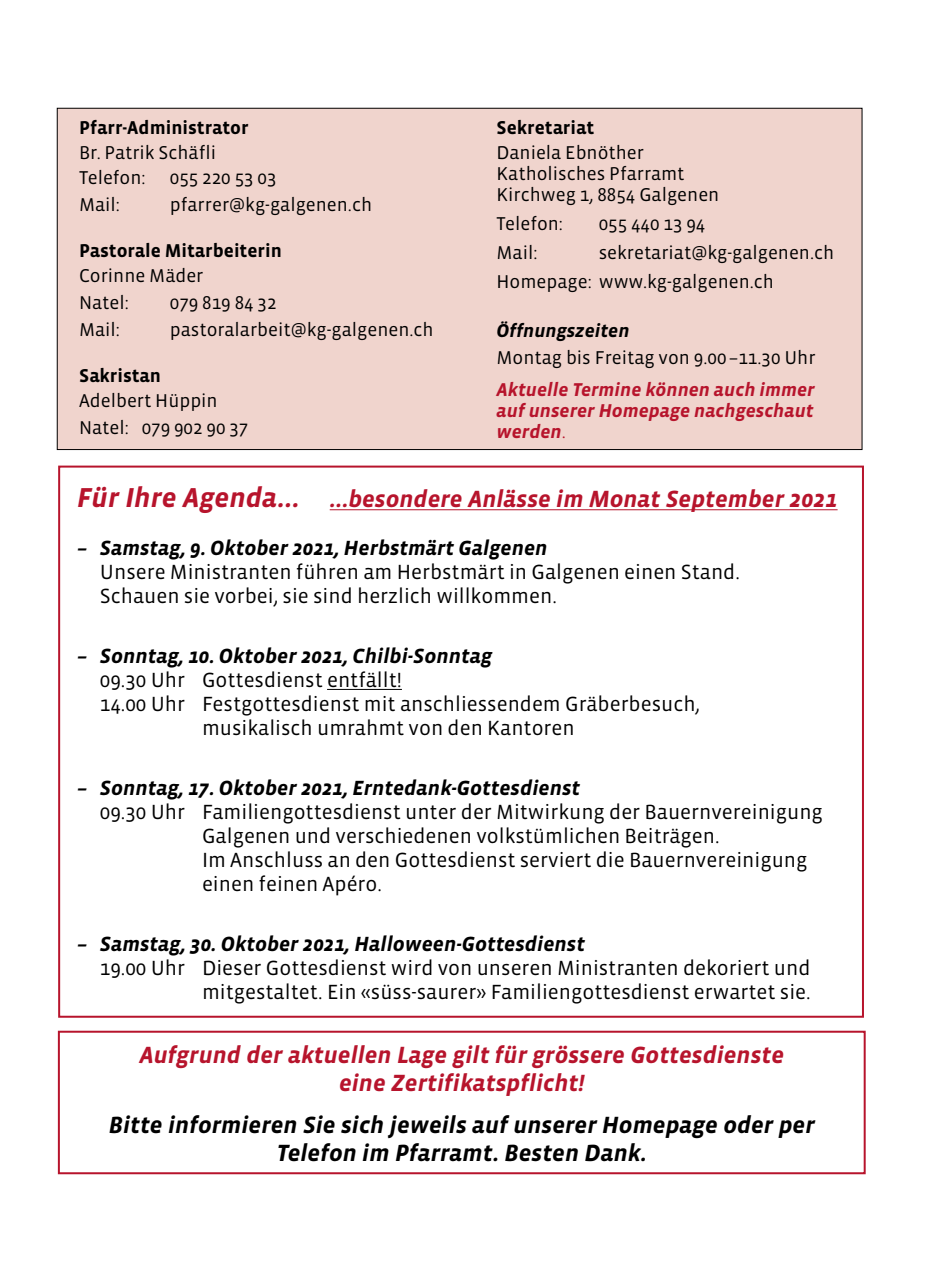
<style>
.page{position:relative;width:942px;height:1276px;background:#fff}
.page>*{position:absolute;margin:0;border:0;box-sizing:border-box;transform-origin:0 0}
.t1{font:italic 700 24px/28px "Vista Sans";color:#b7142c;text-align:center}
.t2{font:italic 700 24px/28px "Vista Sans";color:#000;text-align:center}
.t3{font:21px/24px "Vista Sans";color:#000}
.t4{font:italic 700 21px "Vista Sans";color:#000}
.t5{font:19px/27px "Vista Sans";color:#000}
.t6{font:italic 700 19px/21px "Vista Sans";color:#b7142c;text-align:justify}
.t7{font:700 19px "Vista Sans";color:#000}
.t8{font:italic 700 19px "Vista Sans";color:#000}
.s1{font-weight:400;font-style:normal}
.s2{font-size:28px}
</style>
<div class="page">
<hr style="left:329px;top:509px;width:508px;height:1px;background:#b7142c">
<hr style="left:327px;top:689px;width:75px;height:1px;background:#000">
<div style="left:57px;top:108px;width:804px;height:341px;background:#f0d4cd"></div>
<div style="left:58px;top:1030px;width:807px;height:144px;border:2px solid #b7142c"></div>
<p class="t7" style="left:79px;top:118px;width:171px">Pfarr-Administrator</p>
<p class="t5" style="left:79px;top:140px;width:138px;line-height:25px">Br. Patrik Schäfli<br>Telefon:</p>
<p class="t5" style="left:170px;top:164px;width:108px">055 220 53 03</p>
<p class="t5" style="left:79px;top:191px;width:42px">Mail:</p>
<p class="t5" style="left:170px;top:191px;width:204px">pfarrer@kg-galgenen.ch</p>
<p class="t7" style="left:79px;top:241px;width:204px">Pastorale Mitarbeiterin</p>
<p class="t5" style="left:79px;top:262px;width:126px">Corinne Mäder<br>Natel:</p>
<p class="t5" style="left:170px;top:289px;width:108px">079 819 84 32</p>
<p class="t5" style="left:79px;top:316px;width:42px">Mail:</p>
<p class="t5" style="left:170px;top:316px;width:265px">pastoralarbeit@kg-galgenen.ch</p>
<p class="t7" style="left:79px;top:366px;width:83px">Sakristan</p>
<p class="t5" style="left:79px;top:387px;width:171px">Adelbert Hüppin<br>Natel: 079 902 90 37</p>
<p class="t7" style="left:496px;top:118px;width:99px">Sekretariat</p>
<p class="t5" style="left:496px;top:142px;width:224px;line-height:21px">Daniela Ebnöther<br>Katholisches Pfarramt<br>Kirchweg 1, 8854 Galgenen</p>
<p class="t5" style="left:496px;top:210px;width:68px">Telefon:</p>
<p class="t5" style="left:598px;top:210px;width:108px">055 440 13 94</p>
<p class="t5" style="left:496px;top:239px;width:42px">Mail:</p>
<p class="t5" style="left:496px;top:238px;width:339px;line-height:29px;text-indent:102px">sekretariat@kg-galgenen.ch<br>Homepage: www.kg-galgenen.ch</p>
<p class="t8" style="left:496px;top:321px;width:134px">Öffnungszeiten</p>
<p class="t5" style="left:496px;top:344px;width:320px">Montag bis Freitag von 9.00–11.30 Uhr</p>
<p class="t6" style="left:496px;top:379px;width:319px">Aktuelle Termine können auch immer auf unserer Homepage nachgeschaut werden<span class="s1">.</span></p>
<p class="t1" style="left:77px;top:485px;width:761px"><span class="s2">Für Ihre Agenda…</span> …besondere Anlässe im Monat September 2021</p>
<p class="t4" style="left:77px;top:537px;width:471px">– Samstag, 9. Oktober 2021, Herbstmärt Galgenen</p>
<p class="t3" style="left:100px;top:560px;width:641px">Unsere Ministranten führen am Herbstmärt in Galgenen einen Stand.<br>Schauen sie vorbei, sie sind herzlich willkommen.</p>
<p class="t4" style="left:77px;top:645px;width:416px">– Sonntag, 10. Oktober 2021, Chilbi-Sonntag</p>
<p class="t3" style="left:100px;top:668px;width:303px">09.30 Uhr Gottesdienst entfällt!</p>
<p class="t3" style="left:100px;top:692px;width:601px">14.00 Uhr Festgottesdienst mit anschliessendem Gräberbesuch,</p>
<p class="t3" style="left:202px;top:716px;width:374px">musikalisch umrahmt von den Kantoren</p>
<p class="t4" style="left:77px;top:777px;width:504px">– Sonntag, 17. Oktober 2021, Erntedank-Gottesdienst</p>
<p class="t3" style="left:202px;top:800px;width:622px;text-indent:-102px">09.30 Uhr Familiengottesdienst unter der Mitwirkung der Bauernvereinigung Galgenen und verschiedenen volkstümlichen Beiträgen.<br>Im Anschluss an den Gottesdienst serviert die Bauernvereinigung einen feinen Apéro.</p>
<p class="t4" style="left:77px;top:933px;width:509px">– Samstag, 30. Oktober 2021, Halloween-Gottesdienst</p>
<p class="t3" style="left:100px;top:956px;width:712px;text-align:right">19.00 Uhr Dieser Gottesdienst wird von unseren Ministranten dekoriert und mitgestaltet. Ein «süss-saurer» Familiengottesdienst erwartet sie.</p>
<p class="t1" style="left:139px;top:1041px;width:646px">Aufgrund der aktuellen Lage gilt für grössere Gottesdienste eine Zertifikatspflicht!</p>
<p class="t2" style="left:109px;top:1111px;width:707px">Bitte informieren Sie sich jeweils auf unserer Homepage oder per<br>Telefon im Pfarramt. Besten Dank.</p>
</div>
